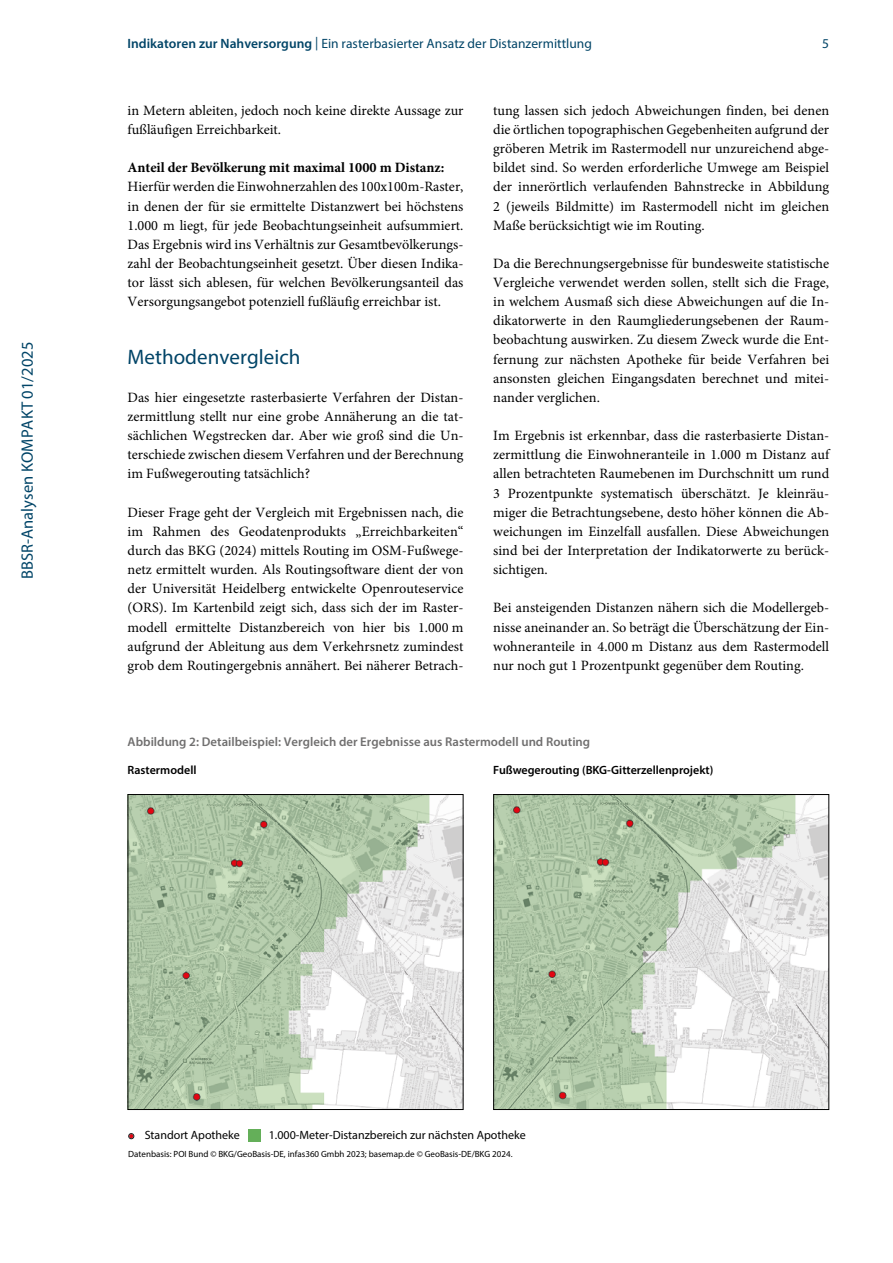
<style>
.page{position:relative;width:893px;height:1263px;background:#fff}
.page>*{position:absolute;margin:0;border:0;box-sizing:border-box;transform-origin:0 0}
.id117934{font:21px "Myriad Pro";color:#004467}
.t1{font:16.5px "Myriad Pro";letter-spacing:.005em;color:#004467}
.id117884{font:14.25px/19.2px "Minion Pro";color:#000;text-align:justify}
.t2{font:700 14.25px "Minion Pro";color:#000}
.t3{font:13.5px "Myriad Pro";letter-spacing:.005em;color:#004467}
.t4{font:600 12.75px "Myriad Pro";color:#706f6f}
.t5{font:12px "Myriad Pro";color:#000}
.t6{font:600 12px "Myriad Pro";color:#000}
.t7{font:9px "Myriad Pro";color:#000}
.s1{font-weight:600}
</style>
<div class="page">
<img style="left:130px;top:796px;width:331px;height:312px">
<div style="left:128px;top:794px;width:335px;height:316px;border:1px solid #000"></div>
<img style="left:495px;top:796px;width:332px;height:312px">
<div style="left:493px;top:794px;width:336px;height:316px;border:1px solid #000"></div>
<svg style="left:129px;top:1133px;width:5px;height:6px"></svg>
<div style="left:248px;top:1129px;width:13px;height:12px;background:#64af59"></div>
<p class="t1" style="left:17px;top:579px;width:239px;rotate:-90deg">BBSR-Analysen KOMPAKT 01/2025</p>
<p class="t3" style="left:128px;top:36px;width:466px"><span class="s1">Indikatoren zur Nahversorgung</span> | Ein rasterbasierter Ansatz der Distanzermittlung</p>
<p class="t3" style="left:822px;top:36px;width:8px">5</p>
<p class="id117884" style="left:128px;top:101px;width:337px">in Metern ableiten, jedoch noch keine direkte Aussage zur fußläufigen Erreichbarkeit.</p>
<h3 class="t2" style="left:128px;top:158px;width:318px">Anteil der Bevölkerung mit maximal 1000 m Distanz:</h3>
<p class="id117884" style="left:128px;top:177px;width:337px">Hierfür werden die Einwohnerzahlen des 100x100m-Raster, in denen der für sie ermittelte Distanzwert bei höchstens 1.000 m liegt, für jede Beobachtungseinheit aufsummiert.<br>Das Ergebnis wird ins Verhältnis zur Gesamtbevölkerungs&shy;zahl der Beobachtungseinheit gesetzt. Über diesen Indika&shy;tor lässt sich ablesen, für welchen Bevölkerungsanteil das Versorgungsangebot potenziell fußläufig erreichbar ist.</p>
<h2 class="id117934" style="left:128px;top:344px;width:174px">Methodenvergleich</h2>
<p class="id117884" style="left:128px;top:388px;width:337px">Das hier eingesetzte rasterbasierte Verfahren der Distan&shy;zermittlung stellt nur eine grobe Annäherung an die tat&shy;sächlichen Wegstrecken dar. Aber wie groß sind die Un&shy;terschiede zwischen diesem Verfahren und der Berechnung im Fußwegerouting tatsächlich?</p>
<p class="id117884" style="left:128px;top:503px;width:337px">Dieser Frage geht der Vergleich mit Ergebnissen nach, die im Rahmen des Geodatenprodukts „Erreichbarkeiten“ durch das BKG (2024) mittels Routing im OSM-Fußwege&shy;netz ermittelt wurden. Als Routingsoftware dient der von der Universität Heidelberg entwickelte Openrouteservice (ORS). Im Kartenbild zeigt sich, dass sich der im Raster&shy;modell ermittelte Distanzbereich von hier bis 1.000 m aufgrund der Ableitung aus dem Verkehrsnetz zumindest grob dem Routingergebnis annähert. Bei näherer Betrach-</p>
<p class="id117884" style="left:493px;top:101px;width:337px">tung lassen sich jedoch Abweichungen finden, bei denen die örtlichen topographischen Gegebenheiten aufgrund der gröberen Metrik im Rastermodell nur unzureichend abge&shy;bildet sind. So werden erforderliche Umwege am Beispiel der innerörtlich verlaufenden Bahnstrecke in Abbildung 2 (jeweils Bildmitte) im Rastermodell nicht im gleichen Maße berücksichtigt wie im Routing.</p>
<p class="id117884" style="left:493px;top:254px;width:337px">Da die Berechnungsergebnisse für bundesweite statistische Vergleiche verwendet werden sollen, stellt sich die Frage, in welchem Ausmaß sich diese Abweichungen auf die In&shy;dikatorwerte in den Raumgliederungsebenen der Raum&shy;beobachtung auswirken. Zu diesem Zweck wurde die Ent&shy;fernung zur nächsten Apotheke für beide Verfahren bei ansonsten gleichen Eingangsdaten berechnet und mitei&shy;nander verglichen.</p>
<p class="id117884" style="left:493px;top:426px;width:337px">Im Ergebnis ist erkennbar, dass die rasterbasierte Distan&shy;zermittlung die Einwohneranteile in 1.000 m Distanz auf allen betrachteten Raumebenen im Durchschnitt um rund 3 Prozentpunkte systematisch überschätzt. Je kleinräu&shy;miger die Betrachtungsebene, desto höher können die Ab&shy;weichungen im Einzelfall ausfallen. Diese Abweichungen sind bei der Interpretation der Indikatorwerte zu berück&shy;sichtigen.</p>
<p class="id117884" style="left:493px;top:598px;width:337px">Bei ansteigenden Distanzen nähern sich die Modellergeb&shy;nisse aneinander an. So beträgt die Überschätzung der Ein&shy;wohneranteile in 4.000 m Distanz aus dem Rastermodell nur noch gut 1 Prozentpunkt gegenüber dem Routing.</p>
<p class="t4" style="left:128px;top:734px;width:464px">Abbildung 2: Detailbeispiel: Vergleich der Ergebnisse aus Rastermodell und Routing</p>
<p class="t6" style="left:128px;top:763px;width:70px">Rastermodell</p>
<p class="t6" style="left:493px;top:763px;width:222px">Fußwegerouting (BKG-Gitterzellenprojekt)</p>
<p class="t5" style="left:145px;top:1128px;width:97px">Standort Apotheke</p>
<p class="t5" style="left:269px;top:1128px;width:258px">1.000-Meter-Distanzbereich zur nächsten Apotheke</p>
<p class="t7" style="left:128px;top:1149px;width:386px">Datenbasis: POI Bund © BKG/GeoBasis-DE, infas360 Gmbh 2023; basemap.de © GeoBasis-DE/BKG 2024.</p>
</div>
